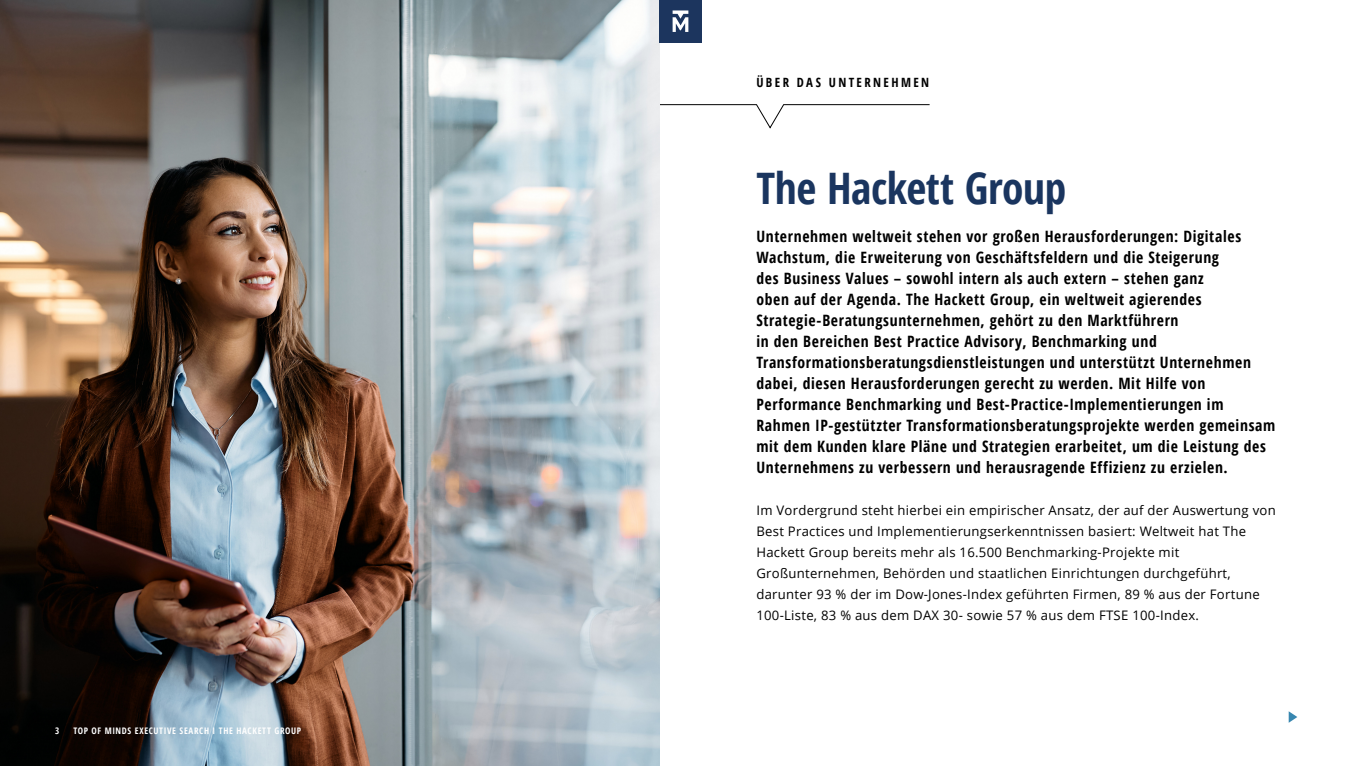
<style>
.page{position:relative;width:1361px;height:766px;background:#fff}
.page>*{position:absolute;margin:0;border:0;box-sizing:border-box;transform-origin:0 0}
.t1{font:700 condensed 43.42px "Open Sans";letter-spacing:-.01em;color:#1a355f}
.t2{font:700 condensed 15.67px/21px "Open Sans";letter-spacing:.04em;color:#000}
.t3{font:13.12px/21px "Open Sans";letter-spacing:.02em;color:#000}
.t4{font:700 condensed 12.75px "Open Sans";letter-spacing:.185em;color:#000}
.t5{font:700 condensed 9px "Open Sans";letter-spacing:.07em;color:#fff}
</style>
<div class="page">
<svg style="left:659px;top:104px;width:271px;height:24px"></svg>
<img style="left:0;top:0;width:659px;height:765px">
<svg style="left:1288px;top:711px;width:9px;height:11px"></svg>
<div style="left:659px;top:0;width:43px;height:43px;background:#1c355e"></div>
<svg style="left:672px;top:10px;width:16px;height:22px"></svg>
<p class="t5" style="left:55px;top:724px;width:6px">3</p>
<p class="t5" style="left:73px;top:724px;width:229px">TOP OF MINDS EXECUTIVE SEARCH I THE HACKETT GROUP</p>
<p class="t4" style="left:756px;top:73px;width:174px">ÜBER DAS UNTERNEHMEN</p>
<h1 class="t1" style="left:756px;top:158px;width:311px">The Hackett Group</h1>
<p class="t2" style="left:756px;top:225px;width:520px">Unternehmen weltweit stehen vor großen Herausforderungen: Digitales Wachstum, die Erweiterung von Geschäftsfeldern und die Steigerung<br>des Business Values – sowohl intern als auch extern – stehen ganz<br>oben auf der Agenda. The Hackett Group, ein weltweit agierendes Strategie-Beratungsunternehmen, gehört zu den Marktführern<br>in den Bereichen Best Practice Advisory, Benchmarking und Transformationsberatungsdienstleistungen und unterstützt Unternehmen dabei, diesen Herausforderungen gerecht zu werden. Mit Hilfe von Performance Benchmarking und Best-Practice-Implementierungen im Rahmen IP-gestützter Transformationsberatungsprojekte werden gemeinsam mit dem Kunden klare Pläne und Strategien erarbeitet, um die Leistung des Unternehmens zu verbessern und herausragende Effizienz zu erzielen.</p>
<p class="t3" style="left:756px;top:499px;width:521px">Im Vordergrund steht hierbei ein empirischer Ansatz, der auf der Auswertung von Best Practices und Implementierungserkenntnissen basiert: Weltweit hat The Hackett Group bereits mehr als 16.500 Benchmarking-Projekte mit Großunternehmen, Behörden und staatlichen Einrichtungen durchgeführt, darunter 93 % der im Dow-Jones-Index geführten Firmen, 89 % aus der Fortune 100-Liste, 83 % aus dem DAX 30- sowie 57 % aus dem FTSE 100-Index.</p>
</div>
